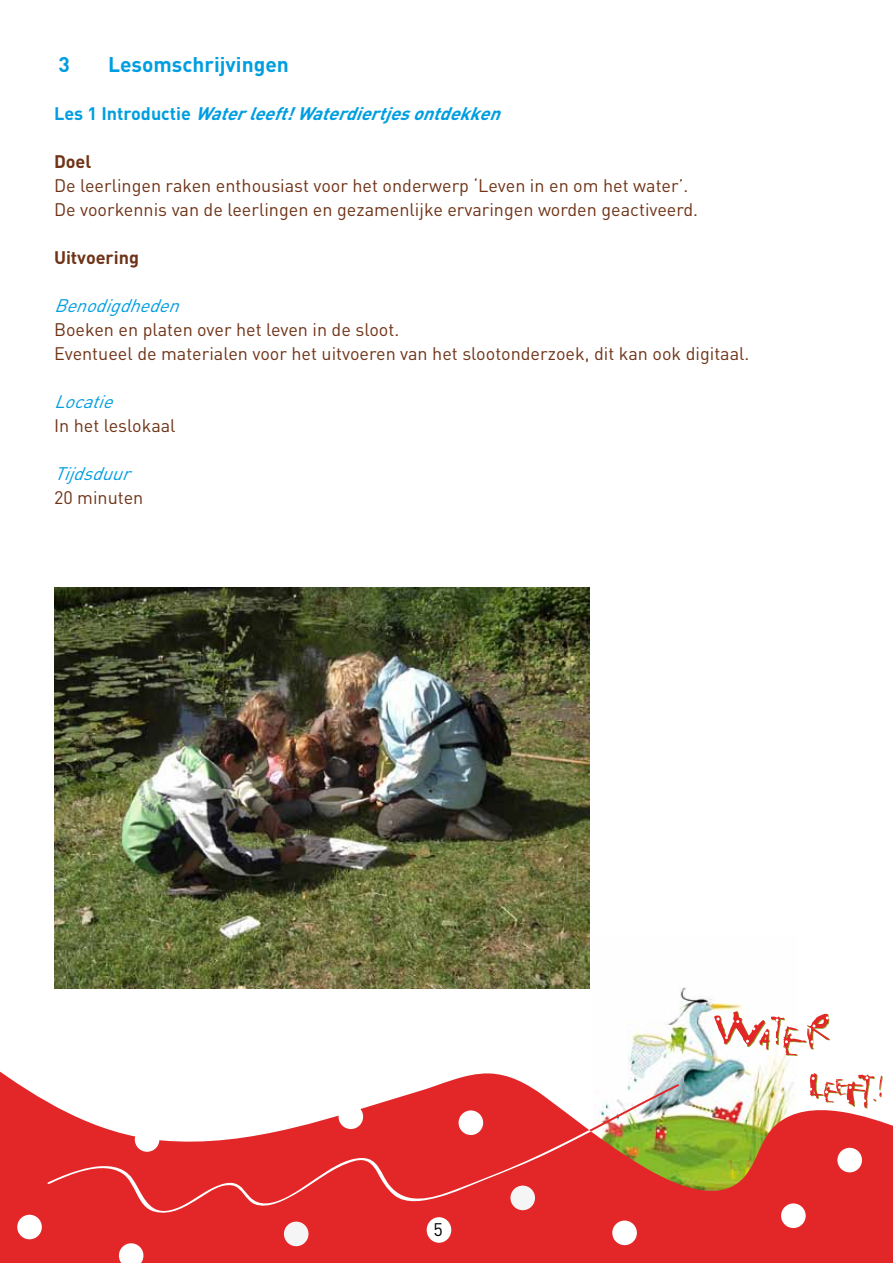
<style>
.page{position:relative;width:893px;height:1263px;background:#fff}
.page>*{position:absolute;margin:0;border:0;box-sizing:border-box;transform-origin:0 0}
.t1{font:700 21px "DIN";color:#009ee0}
.t2{font:18px/24px "DIN";color:#6f3317}
.t3{font:italic 700 18px "DIN";color:#009ee0}
.t4{font:italic 18px "DIN";color:#009ee0}
.t5{font:700 18px "DIN";color:#6f3317}
.t6{font:18px "DIN";color:#000}
.s1{font-style:normal}
</style>
<div class="page">
<img style="left:628px;top:987px;width:161px;height:76px">
<svg style="left:714px;top:1011px;width:116px;height:45px"></svg>
<svg style="left:0;top:1063px;width:893px;height:200px;fill:#e32728"></svg>
<div style="left:781px;top:1203px;width:25px;height:25px;background:#fff;border-radius:50%"></div>
<div style="left:837px;top:1148px;width:25px;height:24px;background:#fff;border-radius:50%"></div>
<div style="left:427px;top:1217px;width:24px;height:26px;background:#fff;border-radius:50%"></div>
<div style="left:612px;top:1220px;width:25px;height:25px;background:#fff;border-radius:50%"></div>
<div style="left:339px;top:1104px;width:24px;height:25px;background:#fff;border-radius:50%"></div>
<svg style="left:119px;top:1243px;width:24px;height:20px"></svg>
<div style="left:17px;top:1215px;width:25px;height:24px;background:#fff;border-radius:50%"></div>
<div style="left:135px;top:1127px;width:24px;height:25px;background:#fff;border-radius:50%"></div>
<div style="left:459px;top:1110px;width:24px;height:25px;background:#fff;border-radius:50%"></div>
<div style="left:284px;top:1221px;width:24px;height:25px;background:#f6f5f5;border-radius:50%"></div>
<div style="left:510px;top:1185px;width:25px;height:25px;background:#f6f5f5;border-radius:50%"></div>
<img style="left:54px;top:587px;width:535px;height:402px">
<p class="t1" style="left:58px;top:50px;width:13px">3</p>
<p class="t1" style="left:108px;top:50px;width:182px">Lesomschrijvingen</p>
<p class="t3" style="left:54px;top:101px;width:455px"><span class="s1">L e s 1 I n t r o d u c t i e</span> Waterleeft!Waterdiertjesontdekken</p>
<p class="t5" style="left:54px;top:149px;width:39px">Doel</p>
<p class="t2" style="left:54px;top:173px;width:646px">De leerlingen raken enthousiast voor het onderwerp ‘Leven in en om het water’.<br>De voorkennis van de leerlingen en gezamenlijke ervaringen worden geactiveerd.</p>
<p class="t5" style="left:54px;top:245px;width:87px">Uitvoering</p>
<p class="t4" style="left:54px;top:294px;width:134px">Benodigdheden</p>
<p class="t2" style="left:54px;top:317px;width:697px">Boeken en platen over het leven in de sloot.<br>Eventueel de materialen voor het uitvoeren van het slootonderzoek, dit kan ook digitaal.</p>
<p class="t4" style="left:54px;top:390px;width:68px">Locatie</p>
<p class="t2" style="left:54px;top:413px;width:123px">In het leslokaal</p>
<p class="t4" style="left:54px;top:462px;width:85px">Tijdsduur</p>
<p class="t2" style="left:54px;top:485px;width:91px">20 minuten</p>
<p class="t6" style="left:433px;top:1218px;width:11px">5</p>
</div>
